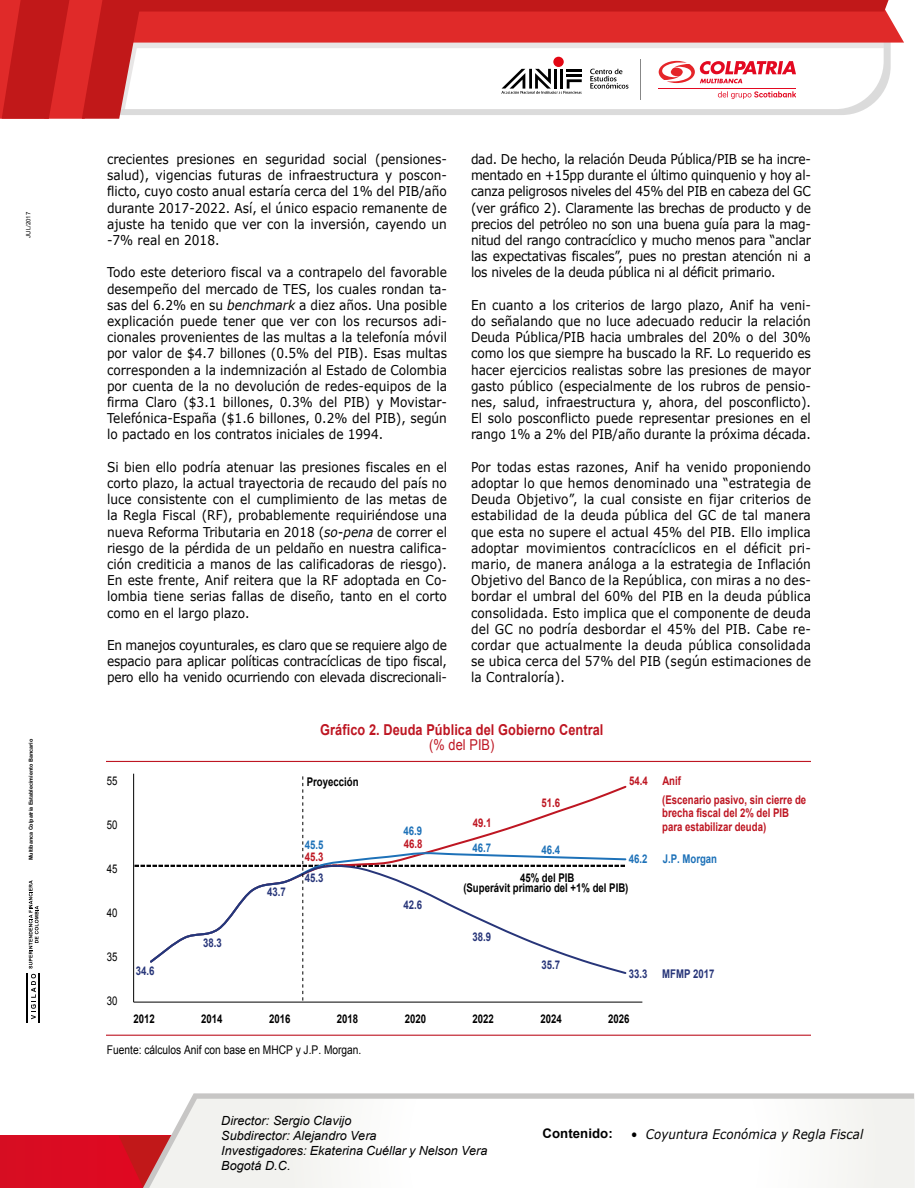
<style>
.page{position:relative;width:918px;height:1188px;background:#fff}
.page>*{position:absolute;margin:0;border:0;box-sizing:border-box;transform-origin:0 0}
.t1{font:700 15px "Arial";letter-spacing:.005em;color:#be1622;scale:.85 1}
.t2{font:15px "Arial";letter-spacing:.005em;color:#be1622;scale:.85 1}
.t3{font:13.5px/16.2px "Verdana";color:#000;text-align:justify;scale:.9 1}
.t4{font:italic 13.2px "Verdana";letter-spacing:.005em;color:#000;scale:.9 1}
.t5{font:700 13.2px "Arial";letter-spacing:.005em;color:#000}
.t6{font:italic 12.6px/15.1px "Arial";letter-spacing:.005em;color:#000}
.t7{font:700 12px/13.2px "Arial";color:#be1622;scale:.8 1}
.t8{font:700 12px/10.8px "Arial";color:#000;text-align:center;scale:.8 1}
.t9{font:12px "Arial";color:#000;scale:.85 1}
.t10{font:700 12px "Arial";color:#273579;scale:.8 1}
.t11{font:700 12px "Arial";color:#1d71b8;scale:.8 1}
.t12{font:12px "Arial";color:#000;scale:.8 1}
.t13{font:6px "Arial";color:#000}
.t14{font:700 5.4px "Arial";color:#000}
.s1{font-style:italic}
</style>
<div class="page">
<svg style="left:0;top:0;width:904px;height:119px"></svg>
<div style="left:0;top:1136px;width:195px;height:52px;background:#da0b22"></div>
<svg style="left:119px;top:1136px;width:23px;height:48px"></svg>
<svg style="left:142px;top:1093px;width:772px;height:95px;background:#d0c6c5"></svg>
<svg style="left:148px;top:1099px;width:766px;height:89px"></svg>
<svg style="left:29px;top:880px;width:10px;height:139px"></svg>
<hr style="left:38px;top:973px;width:2px;height:50px;background:#000">
<hr style="left:27px;top:973px;width:1px;height:50px;background:#000">
<hr style="left:106px;top:761px;width:704px;height:1px;background:#be1622">
<hr style="left:106px;top:1035px;width:704px;height:1px;background:#be1622">
<hr style="left:133px;top:774px;width:1px;height:228px;background:#000">
<hr style="left:134px;top:1002px;width:508px;height:1px;background:#000">
<svg style="left:133px;top:774px;width:492px;height:227px"></svg>
<p class="t13" style="left:25px;top:238px;width:27px;rotate:-90deg">JUL/2017</p>
<p class="t14" style="left:27px;top:860px;width:123px;rotate:-90deg">Multibanca Colpatria Establecimiento Bancario</p>
<p class="t3" style="left:107px;top:151px;width:379px">crecientes presiones en seguridad social (pensiones&shy;salud), vigencias futuras de infraestructura y poscon&shy;flicto, cuyo costo anual estaría cerca del 1% del PIB/año durante 2017-2022. Así, el único espacio remanente de ajuste ha tenido que ver con la inversión, cayendo un -7% real en 2018.</p>
<p class="t3" style="left:107px;top:264px;width:379px">Todo este deterioro fiscal va a contrapelo del favorable desempeño del mercado de TES, los cuales rondan ta&shy;sas del 6.2% en su <span class="s1">benchmark</span> a diez años. Una posible explicación puede tener que ver con los recursos adi&shy;cionales provenientes de las multas a la telefonía móvil por valor de $4.7 billones (0.5% del PIB). Esas multas corresponden a la indemnización al Estado de Colombia por cuenta de la no devolución de redes-equipos de la firma Claro ($3.1 billones, 0.3% del PIB) y Movistar-Telefónica-España ($1.6 billones, 0.2% del PIB), según lo pactado en los contratos iniciales de 1994.</p>
<p class="t3" style="left:107px;top:459px;width:379px">Si bien ello podría atenuar las presiones fiscales en el corto plazo, la actual trayectoria de recaudo del país no luce consistente con el cumplimiento de las metas de la Regla Fiscal (RF), probablemente requiriéndose una nueva Reforma Tributaria en 2018 (<span class="s1">so-pena</span> de correr el riesgo de la pérdida de un peldaño en nuestra califica&shy;ción crediticia a manos de las calificadoras de riesgo).<br>En este frente, Anif reitera que la RF adoptada en Co&shy;lombia tiene serias fallas de diseño, tanto en el corto como en el largo plazo.</p>
<p class="t3" style="left:107px;top:637px;width:379px">En manejos coyunturales, es claro que se requiere algo de espacio para aplicar políticas contracíclicas de tipo fiscal, pero ello ha venido ocurriendo con elevada discrecionali-</p>
<p class="t3" style="left:471px;top:151px;width:379px">dad. De hecho, la relación Deuda Pública/PIB se ha incre&shy;mentado en +15pp durante el último quinquenio y hoy al&shy;canza peligrosos niveles del 45% del PIB en cabeza del GC (ver gráfico 2). Claramente las brechas de producto y de precios del petróleo no son una buena guía para la mag&shy;nitud del rango contracíclico y mucho menos para “anclar las expectativas fiscales”, pues no prestan atención ni a los niveles de la deuda pública ni al déficit primario.</p>
<p class="t3" style="left:471px;top:297px;width:379px">En cuanto a los criterios de largo plazo, Anif ha veni&shy;do señalando que no luce adecuado reducir la relación Deuda Pública/PIB hacia umbrales del 20% o del 30% como los que siempre ha buscado la RF. Lo requerido es hacer ejercicios realistas sobre las presiones de mayor gasto público (especialmente de los rubros de pensio&shy;nes, salud, infraestructura y, ahora, del posconflicto).<br>El solo posconflicto puede representar presiones en el rango 1% a 2% del PIB/año durante la próxima década.</p>
<p class="t3" style="left:471px;top:459px;width:379px">Por todas estas razones, Anif ha venido proponiendo adoptar lo que hemos denominado una “estrategia de Deuda Objetivo”, la cual consiste en fijar criterios de estabilidad de la deuda pública del GC de tal manera que esta no supere el actual 45% del PIB. Ello implica adoptar movimientos contracíclicos en el déficit pri&shy;mario, de manera análoga a la estrategia de Inflación Objetivo del Banco de la República, con miras a no des&shy;bordar el umbral del 60% del PIB en la deuda pública consolidada. Esto implica que el componente de deuda del GC no podría desbordar el 45% del PIB. Cabe re&shy;cordar que actualmente la deuda pública consolidada se ubica cerca del 57% del PIB (según estimaciones de la Contraloría).</p>
<p class="t12" style="left:107px;top:773px;width:15px">55</p>
<p class="t12" style="left:107px;top:817px;width:15px">50</p>
<p class="t12" style="left:107px;top:861px;width:15px">45</p>
<p class="t12" style="left:107px;top:905px;width:15px">40</p>
<p class="t12" style="left:107px;top:949px;width:15px">35</p>
<p class="t12" style="left:107px;top:993px;width:15px">30</p>
<p class="t10" style="left:136px;top:963px;width:25px">34.6</p>
<p class="t10" style="left:203px;top:935px;width:25px">38.3</p>
<p class="t10" style="left:267px;top:884px;width:25px">43.7</p>
<p class="t1" style="left:320px;top:720px;width:335px">Gráfico 2. Deuda Pública del Gobierno Central</p>
<p class="t2" style="left:429px;top:735px;width:78px">(% del PIB)</p>
<p class="t8" style="left:307px;top:777px;width:66px">Proyección</p>
<p class="t11" style="left:305px;top:837px;width:25px">45.5</p>
<p class="t7" style="left:305px;top:850px;width:25px">45.3</p>
<p class="t11" style="left:404px;top:823px;width:25px">46.9</p>
<p class="t7" style="left:404px;top:837px;width:25px">46.8</p>
<p class="t7" style="left:473px;top:817px;width:25px">49.1</p>
<p class="t7" style="left:542px;top:796px;width:25px">51.6</p>
<p class="t11" style="left:473px;top:840px;width:25px">46.7</p>
<p class="t11" style="left:541px;top:842px;width:25px">46.4</p>
<p class="t7" style="left:629px;top:775px;width:25px">54.4</p>
<p class="t11" style="left:629px;top:851px;width:25px">46.2</p>
<p class="t10" style="left:305px;top:869px;width:25px">45.3</p>
<p class="t10" style="left:404px;top:897px;width:25px">42.6</p>
<p class="t8" style="left:463px;top:872px;width:208px">45% del PIB<br>(Superávit primario del +1% del PIB)</p>
<p class="t10" style="left:473px;top:929px;width:25px">38.9</p>
<p class="t10" style="left:541px;top:957px;width:25px">35.7</p>
<p class="t10" style="left:629px;top:965px;width:25px">33.3</p>
<p class="t8" style="left:133px;top:1014px;width:28px">2012</p>
<p class="t8" style="left:201px;top:1014px;width:28px">2014</p>
<p class="t8" style="left:269px;top:1014px;width:28px">2016</p>
<p class="t8" style="left:337px;top:1014px;width:28px">2018</p>
<p class="t8" style="left:405px;top:1014px;width:28px">2020</p>
<p class="t8" style="left:473px;top:1014px;width:28px">2022</p>
<p class="t8" style="left:540px;top:1014px;width:28px">2024</p>
<p class="t8" style="left:608px;top:1014px;width:28px">2026</p>
<p class="t9" style="left:107px;top:1042px;width:301px">Fuente: cálculos Anif con base en MHCP y J.P. Morgan.</p>
<p class="t7" style="left:662px;top:775px;width:25px">Anif</p>
<p class="t7" style="left:662px;top:794px;width:182px">(Escenario pasivo, sin cierre de brecha fiscal del 2% del PIB para estabilizar deuda)</p>
<p class="t11" style="left:663px;top:851px;width:70px">J.P. Morgan</p>
<p class="t10" style="left:662px;top:965px;width:67px">MFMP 2017</p>
<p class="t6" style="left:221px;top:1113px;width:268px">Director: Sergio Clavijo<br>Subdirector: Alejandro Vera<br>Investigadores: Ekaterina Cuéllar y Nelson Vera<br>Bogotá D.C.</p>
<p class="t5" style="left:543px;top:1125px;width:72px">Contenido:</p>
<p class="t4" style="left:631px;top:1125px;width:260px">• Coyuntura Económica y Regla Fiscal</p>
</div>
